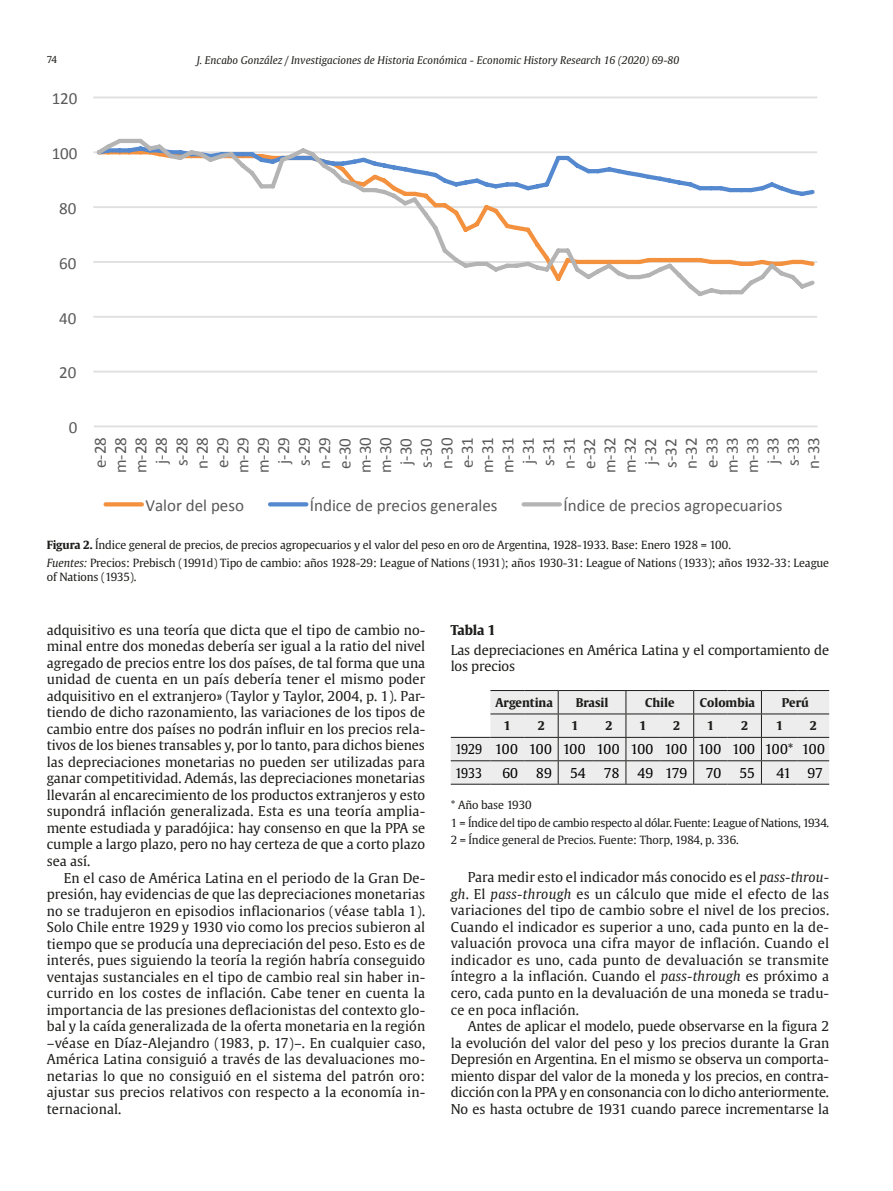
<style>
.page{position:relative;width:893px;height:1191px;background:#fff}
.page>*{position:absolute;margin:0;border:0;box-sizing:border-box;transform-origin:0 0}
.t1{font:16.95px/20.4px "Calibri";color:#595959;text-align:center}
.Texto_general{font:13.5px/16.5px "Gulliver";color:#1d1d1b;text-align:justify}
.Titulo_tabla{font:13.5px/16.2px "Gulliver";letter-spacing:-.01em;color:#1d1d1b}
.Interior_tabla_centr{font:13.5px "Gulliver";color:#000}
.Primera_columma_tabl{font:13.5px "Gulliver";letter-spacing:-.01em;color:#000;scale:.9 1}
.Titulo_tabla-2{font:700 13.5px "Gulliver";letter-spacing:-.01em;color:#1d1d1b}
.Cabecera_tabla{font:700 12px "Gulliver";color:#1d1d1b}
.Pie_imagen{font:11.25px/13.5px "Gulliver";letter-spacing:-.01em;color:#1d1d1b}
.Pie_imagen-2{font:11.25px "Gulliver";letter-spacing:-.03em;color:#1d1d1b}
.t2{font:italic 10.5px "Gulliver";color:#1d1d1b}
.t3{font:9.6px "Gulliver";color:#1d1d1b}
.s1{font-weight:700}
.s2{font-style:italic}
</style>
<div class="page">
<hr style="left:490px;top:784px;width:34px;height:1px;background:#1d1d1b">
<hr style="left:524px;top:784px;width:34px;height:1px;background:#1d1d1b">
<hr style="left:558px;top:784px;width:34px;height:1px;background:#1d1d1b">
<hr style="left:592px;top:784px;width:34px;height:1px;background:#1d1d1b">
<hr style="left:626px;top:784px;width:34px;height:1px;background:#1d1d1b">
<hr style="left:660px;top:784px;width:34px;height:1px;background:#1d1d1b">
<hr style="left:694px;top:784px;width:34px;height:1px;background:#1d1d1b">
<hr style="left:728px;top:784px;width:33px;height:1px;background:#1d1d1b">
<hr style="left:761px;top:784px;width:37px;height:1px;background:#1d1d1b">
<hr style="left:798px;top:784px;width:31px;height:1px;background:#1d1d1b">
<hr style="left:451px;top:784px;width:39px;height:1px;background:#1d1d1b">
<svg style="left:451px;top:690px;width:378px;height:94px;background:#e2e2e2"></svg>
<svg style="left:93px;top:96px;width:725px;height:411px"></svg>
<p class="t3" style="left:47px;top:54px;width:12px">74</p>
<p class="t1" style="left:52px;top:88px;width:27px">120</p>
<p class="t1" style="left:52px;top:143px;width:27px">100</p>
<p class="t1" style="left:59px;top:198px;width:19px">80</p>
<p class="t1" style="left:59px;top:253px;width:19px">60</p>
<p class="t1" style="left:59px;top:308px;width:19px">40</p>
<p class="t1" style="left:59px;top:362px;width:19px">20</p>
<p class="t1" style="left:69px;top:417px;width:10px">0</p>
<p class="t2" style="left:197px;top:54px;width:484px">J. Encabo González / Investigaciones de Historia Económica - Economic History Research 16 (2020) 69-80</p>
<p class="t1" style="left:90px;top:473px;width:38px;rotate:-90deg">e-28 m-28 m-28 j-28 s-28 n-28 e-29 m-29 m-29 j-29 s-29 n-29 e-30 m-30 m-30 j-30 s-30 n-30 e-31 m-31 m-31 j-31 s-31 n-31 e-32 m-32 m-32 j-32 s-32 n-32 e-33 m-33 m-33 j-33 s-33 n-33</p>
<p class="t1" style="left:145px;top:495px;width:100px">Valor del peso</p>
<p class="t1" style="left:310px;top:495px;width:189px">Índice de precios generales</p>
<p class="t1" style="left:563px;top:495px;width:220px">Índice de precios agropecuarios</p>
<p class="Pie_imagen" style="left:47px;top:538px;width:686px"><span class="s1">Figura 2.</span> Índice general de precios, de precios agropecuarios y el valor del peso en oro de Argentina, 1928-1933. Base: Enero 1928 = 100.</p>
<p class="Pie_imagen" style="left:47px;top:556px;width:784px"><span class="s2">Fuentes:</span> Precios: Prebisch (1991d) Tipo de cambio: años 1928-29: League of Nations (1931); años 1930-31: League of Nations (1933); años 1932-33: League of Nations (1935).</p>
<p class="Texto_general" style="left:47px;top:621px;width:380px">adquisitivo es una teoría que dicta que el tipo de cambio no&shy;minal entre dos monedas debería ser igual a la ratio del nivel agregado de precios entre los dos países, de tal forma que una unidad de cuenta en un país debería tener el mismo poder adquisitivo en el extranjero» (Taylor y Taylor, 2004, p. 1). Par&shy;tiendo de dicho razonamiento, las variaciones de los tipos de cambio entre dos países no podrán influir en los precios rela&shy;tivos de los bienes transables y, por lo tanto, para dichos bienes las depreciaciones monetarias no pueden ser utilizadas para ganar competitividad. Además, las depreciaciones monetarias llevarán al encarecimiento de los productos extranjeros y esto supondrá inflación generalizada. Esta es una teoría amplia&shy;mente estudiada y paradójica: hay consenso en que la PPA se cumple a largo plazo, pero no hay certeza de que a corto plazo sea así.</p>
<p class="Texto_general" style="left:47px;top:869px;width:380px;text-indent:17px">En el caso de América Latina en el periodo de la Gran De&shy;presión, hay evidencias de que las depreciaciones monetarias no se tradujeron en episodios inflacionarios (véase tabla 1).<br>Solo Chile entre 1929 y 1930 vio como los precios subieron al tiempo que se producía una depreciación del peso. Esto es de interés, pues siguiendo la teoría la región habría conseguido ventajas sustanciales en el tipo de cambio real sin haber in&shy;currido en los costes de inflación. Cabe tener en cuenta la importancia de las presiones deflacionistas del contexto glo&shy;bal y la caída generalizada de la oferta monetaria en la región –véase en Díaz-Alejandro (1983, p. 17)–. En cualquier caso, América Latina consiguió a través de las devaluaciones mo&shy;netarias lo que no consiguió en el sistema del patrón oro: ajustar sus precios relativos con respecto a la economía in&shy;ternacional.</p>
<p class="Titulo_tabla-2" style="left:451px;top:621px;width:46px">Tabla 1</p>
<p class="Titulo_tabla" style="left:451px;top:642px;width:380px">Las depreciaciones en América Latina y el comportamiento de los precios</p>
<p class="Cabecera_tabla" style="left:496px;top:695px;width:59px">Argentina</p>
<p class="Cabecera_tabla" style="left:576px;top:695px;width:34px">Brasil</p>
<p class="Cabecera_tabla" style="left:645px;top:695px;width:31px">Chile</p>
<p class="Cabecera_tabla" style="left:700px;top:695px;width:57px">Colombia</p>
<p class="Cabecera_tabla" style="left:782px;top:695px;width:29px">Perú</p>
<p class="Cabecera_tabla" style="left:504px;top:718px;width:8px">1</p>
<p class="Cabecera_tabla" style="left:538px;top:718px;width:8px">2</p>
<p class="Cabecera_tabla" style="left:572px;top:718px;width:8px">1</p>
<p class="Cabecera_tabla" style="left:605px;top:718px;width:8px">2</p>
<p class="Cabecera_tabla" style="left:639px;top:718px;width:8px">1</p>
<p class="Cabecera_tabla" style="left:673px;top:718px;width:8px">2</p>
<p class="Cabecera_tabla" style="left:707px;top:718px;width:8px">1</p>
<p class="Cabecera_tabla" style="left:741px;top:718px;width:8px">2</p>
<p class="Cabecera_tabla" style="left:776px;top:718px;width:8px">1</p>
<p class="Cabecera_tabla" style="left:810px;top:718px;width:8px">2</p>
<p class="Primera_columma_tabl" style="left:455px;top:741px;width:32px">1929</p>
<p class="Interior_tabla_centr" style="left:495px;top:741px;width:24px">100</p>
<p class="Interior_tabla_centr" style="left:529px;top:741px;width:24px">100</p>
<p class="Interior_tabla_centr" style="left:563px;top:741px;width:24px">100</p>
<p class="Interior_tabla_centr" style="left:597px;top:741px;width:24px">100</p>
<p class="Interior_tabla_centr" style="left:630px;top:741px;width:24px">100</p>
<p class="Interior_tabla_centr" style="left:664px;top:741px;width:24px">100</p>
<p class="Interior_tabla_centr" style="left:698px;top:741px;width:24px">100</p>
<p class="Interior_tabla_centr" style="left:732px;top:741px;width:24px">100</p>
<p class="Interior_tabla_centr" style="left:765px;top:741px;width:30px">100*</p>
<p class="Interior_tabla_centr" style="left:802px;top:741px;width:24px">100</p>
<p class="Primera_columma_tabl" style="left:455px;top:764px;width:32px">1933</p>
<p class="Interior_tabla_centr" style="left:502px;top:764px;width:17px">60</p>
<p class="Interior_tabla_centr" style="left:536px;top:764px;width:17px">89</p>
<p class="Interior_tabla_centr" style="left:570px;top:764px;width:17px">54</p>
<p class="Interior_tabla_centr" style="left:604px;top:764px;width:17px">78</p>
<p class="Interior_tabla_centr" style="left:638px;top:764px;width:17px">49</p>
<p class="Interior_tabla_centr" style="left:665px;top:764px;width:24px">179</p>
<p class="Interior_tabla_centr" style="left:706px;top:764px;width:17px">70</p>
<p class="Interior_tabla_centr" style="left:739px;top:764px;width:17px">55</p>
<p class="Interior_tabla_centr" style="left:776px;top:764px;width:16px">41</p>
<p class="Interior_tabla_centr" style="left:807px;top:764px;width:17px">97</p>
<p class="Pie_imagen" style="left:451px;top:798px;width:82px">* Año base 1930</p>
<p class="Pie_imagen-2" style="left:451px;top:815px;width:380px">1 = Índice del tipo de cambio respecto al dólar. Fuente: League of Nations, 1934.</p>
<p class="Pie_imagen" style="left:451px;top:833px;width:289px">2 = Índice general de Precios. Fuente: Thorp, 1984, p. 336.</p>
<p class="Texto_general" style="left:451px;top:869px;width:380px;text-indent:17px">Para medir esto el indicador más conocido es el <span class="s2">pass-throu&shy;gh</span>. El <span class="s2">pass-through</span> es un cálculo que mide el efecto de las variaciones del tipo de cambio sobre el nivel de los precios.<br>Cuando el indicador es superior a uno, cada punto en la de&shy;valuación provoca una cifra mayor de inflación. Cuando el indicador es uno, cada punto de devaluación se transmite íntegro a la inflación. Cuando el <span class="s2">pass-through</span> es próximo a cero, cada punto en la devaluación de una moneda se tradu&shy;ce en poca inflación.</p>
<p class="Texto_general" style="left:451px;top:1018px;width:380px;text-indent:17px">Antes de aplicar el modelo, puede observarse en la figura 2 la evolución del valor del peso y los precios durante la Gran Depresión en Argentina. En el mismo se observa un comporta&shy;miento dispar del valor de la moneda y los precios, en contra&shy;dicción con la PPA y en consonancia con lo dicho anteriormente.<br>No es hasta octubre de 1931 cuando parece incrementarse la</p>
</div>
